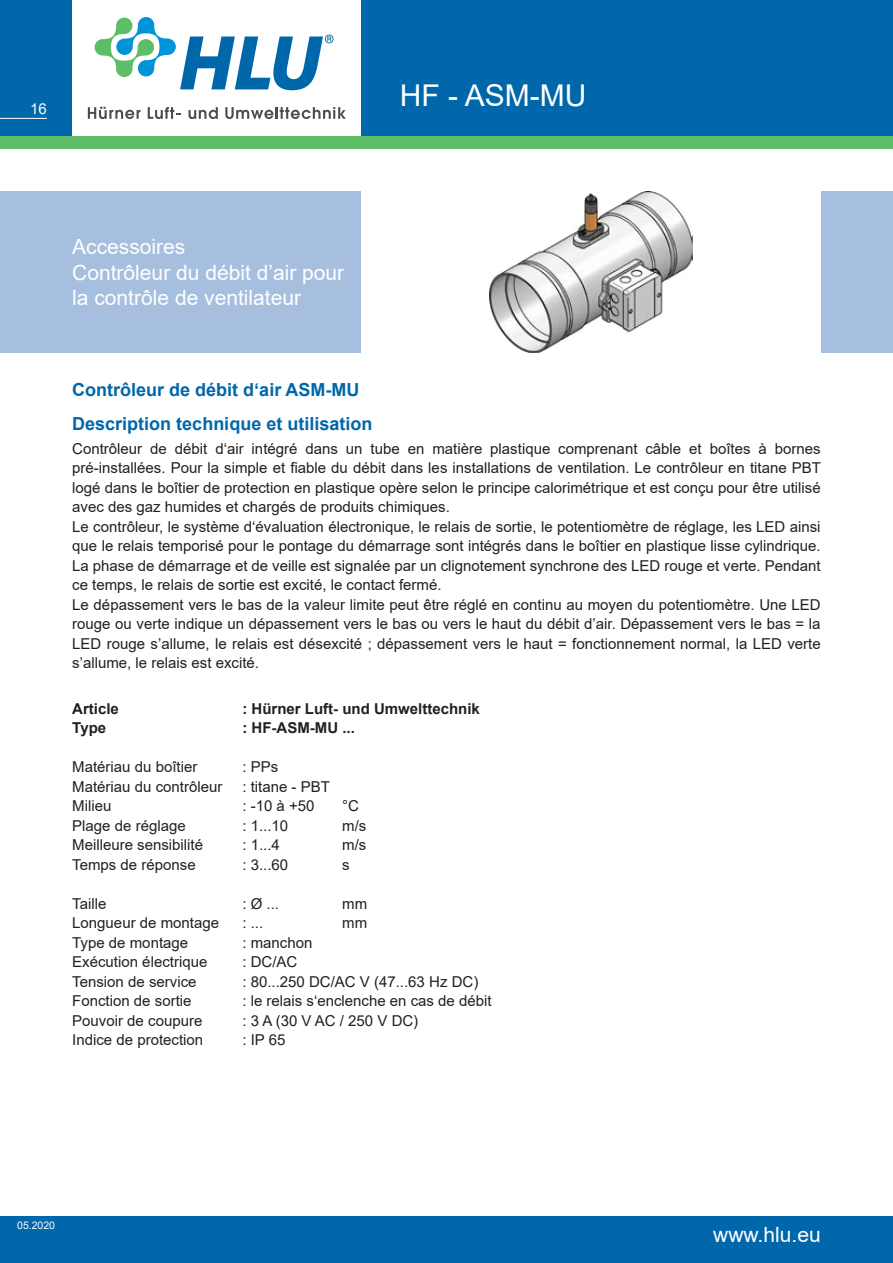
<style>
.page{position:relative;width:893px;height:1263px;background:#fff}
.page>*{position:absolute;margin:0;border:0;box-sizing:border-box;transform-origin:0 0}
.t1{font:30px "Arial";color:#fff}
.t2{font:21px/25.5px "Arial";color:#fff}
.t3{font:700 18px "Arial";color:#0067aa}
.p_ohne_Blocksatz{font:15px/19.5px "Arial";color:#231f20;text-align:justify}
.p_ohne_Blocksatz-2{font:700 15px "Arial";color:#231f20}
.t4{font:15px "Arial";color:#fff}
.t5{font:10.5px "Arial";color:#fff}
</style>
<div class="page">
<div style="left:0;top:136px;width:893px;height:13px;background:#5ebd68"></div>
<div style="left:0;top:0;width:72px;height:136px;background:#0067aa"></div>
<hr style="left:0;top:118px;width:47px;height:1px;background:#fff">
<div style="left:0;top:1216px;width:893px;height:47px;background:#0067aa"></div>
<div style="left:361px;top:0;width:532px;height:136px;background:#0067aa"></div>
<div style="left:821px;top:191px;width:72px;height:162px;background:#a7bfdf"></div>
<div style="left:0;top:191px;width:361px;height:162px;background:#a7bfdf"></div>
<svg style="left:88px;top:107px;width:53px;height:12px"></svg>
<svg style="left:148px;top:107px;width:33px;height:12px"></svg>
<svg style="left:188px;top:107px;width:30px;height:12px"></svg>
<svg style="left:225px;top:107px;width:121px;height:12px"></svg>
<svg style="left:95px;top:17px;width:239px;height:73px"></svg>
<img style="left:490px;top:191px;width:203px;height:162px">
<p class="t4" style="left:30px;top:98px;width:18px">16</p>
<p class="t1" style="left:400px;top:75px;width:188px">HF - ASM-MU</p>
<p class="t2" style="left:72px;top:234px;width:273px">Accessoires<br>Contrôleur du débit d’air pour la contrôle de ventilateur</p>
<p class="t3" style="left:72px;top:377px;width:289px">Contrôleur de débit d‘air ASM-MU</p>
<p class="t3" style="left:72px;top:411px;width:302px">Description technique et utilisation</p>
<p class="p_ohne_Blocksatz" style="left:72px;top:439px;width:750px">Contrôleur de débit d‘air intégré dans un tube en matière plastique comprenant câble et boîtes à bornes pré-installées. Pour la simple et fiable du débit dans les installations de ventilation. Le contrôleur en titane PBT logé dans le boîtier de protection en plastique opère selon le principe calorimétrique et est conçu pour être utilisé avec des gaz humides et chargés de produits chimiques.</p>
<p class="p_ohne_Blocksatz" style="left:72px;top:517px;width:750px">Le contrôleur, le système d‘évaluation électronique, le relais de sortie, le potentiomètre de réglage, les LED ainsi que le relais temporisé pour le pontage du démarrage sont intégrés dans le boîtier en plastique lisse cylindrique.<br>La phase de démarrage et de veille est signalée par un clignotement synchrone des LED rouge et verte. Pendant ce temps, le relais de sortie est excité, le contact fermé.</p>
<p class="p_ohne_Blocksatz" style="left:72px;top:595px;width:750px">Le dépassement vers le bas de la valeur limite peut être réglé en continu au moyen du potentiomètre. Une LED rouge ou verte indique un dépassement vers le bas ou vers le haut du débit d’air. Dépassement vers le bas = la LED rouge s’allume, le relais est désexcité ; dépassement vers le haut = fonctionnement normal, la LED verte s’allume, le relais est excité.</p>
<p class="p_ohne_Blocksatz-2" style="left:72px;top:698px;width:48px">Article</p>
<p class="p_ohne_Blocksatz-2" style="left:242px;top:698px;width:239px">: Hürner Luft- und Umwelttechnik</p>
<p class="p_ohne_Blocksatz-2" style="left:72px;top:717px;width:35px">Type</p>
<p class="p_ohne_Blocksatz-2" style="left:242px;top:717px;width:114px">: HF-ASM-MU ...</p>
<p class="p_ohne_Blocksatz" style="left:72px;top:757px;width:127px">Matériau du boîtier</p>
<p class="p_ohne_Blocksatz" style="left:242px;top:757px;width:37px">: PPs</p>
<p class="p_ohne_Blocksatz" style="left:72px;top:777px;width:152px">Matériau du contrôleur</p>
<p class="p_ohne_Blocksatz" style="left:242px;top:777px;width:89px">: titane - PBT</p>
<p class="p_ohne_Blocksatz" style="left:72px;top:796px;width:41px">Milieu</p>
<p class="p_ohne_Blocksatz" style="left:242px;top:796px;width:74px">: -10 à +50</p>
<p class="p_ohne_Blocksatz" style="left:342px;top:796px;width:18px">°C</p>
<p class="p_ohne_Blocksatz" style="left:72px;top:816px;width:115px">Plage de réglage</p>
<p class="p_ohne_Blocksatz" style="left:242px;top:816px;width:47px">: 1...10</p>
<p class="p_ohne_Blocksatz" style="left:342px;top:816px;width:26px">m/s</p>
<p class="p_ohne_Blocksatz" style="left:72px;top:835px;width:132px">Meilleure sensibilité</p>
<p class="p_ohne_Blocksatz" style="left:242px;top:835px;width:39px">: 1...4</p>
<p class="p_ohne_Blocksatz" style="left:342px;top:835px;width:26px">m/s</p>
<p class="p_ohne_Blocksatz" style="left:72px;top:855px;width:125px">Temps de réponse</p>
<p class="p_ohne_Blocksatz" style="left:242px;top:855px;width:47px">: 3...60</p>
<p class="p_ohne_Blocksatz" style="left:342px;top:855px;width:9px">s</p>
<p class="p_ohne_Blocksatz" style="left:72px;top:894px;width:36px">Taille</p>
<p class="p_ohne_Blocksatz" style="left:242px;top:894px;width:38px">: Ø ...</p>
<p class="p_ohne_Blocksatz" style="left:342px;top:894px;width:26px">mm</p>
<p class="p_ohne_Blocksatz" style="left:72px;top:913px;width:148px">Longueur de montage</p>
<p class="p_ohne_Blocksatz" style="left:242px;top:913px;width:22px">: ...</p>
<p class="p_ohne_Blocksatz" style="left:342px;top:913px;width:26px">mm</p>
<p class="p_ohne_Blocksatz" style="left:72px;top:933px;width:117px">Type de montage</p>
<p class="p_ohne_Blocksatz" style="left:242px;top:933px;width:72px">: manchon</p>
<p class="p_ohne_Blocksatz" style="left:72px;top:952px;width:137px">Exécution électrique</p>
<p class="p_ohne_Blocksatz" style="left:242px;top:952px;width:57px">: DC/AC</p>
<p class="p_ohne_Blocksatz" style="left:72px;top:972px;width:126px">Tension de service</p>
<p class="p_ohne_Blocksatz" style="left:242px;top:972px;width:237px">: 80...250 DC/AC V (47...63 Hz DC)</p>
<p class="p_ohne_Blocksatz" style="left:72px;top:991px;width:121px">Fonction de sortie</p>
<p class="p_ohne_Blocksatz" style="left:242px;top:991px;width:251px">: le relais s‘enclenche en cas de débit</p>
<p class="p_ohne_Blocksatz" style="left:72px;top:1011px;width:132px">Pouvoir de coupure</p>
<p class="p_ohne_Blocksatz" style="left:242px;top:1011px;width:177px">: 3 A (30 V AC / 250 V DC)</p>
<p class="p_ohne_Blocksatz" style="left:72px;top:1030px;width:132px">Indice de protection</p>
<p class="p_ohne_Blocksatz" style="left:242px;top:1030px;width:45px">: IP 65</p>
<p class="t5" style="left:17px;top:1218px;width:39px">05.2020</p>
<h2 class="t2" style="left:713px;top:1222px;width:109px">www.hlu.eu</h2>
</div>
